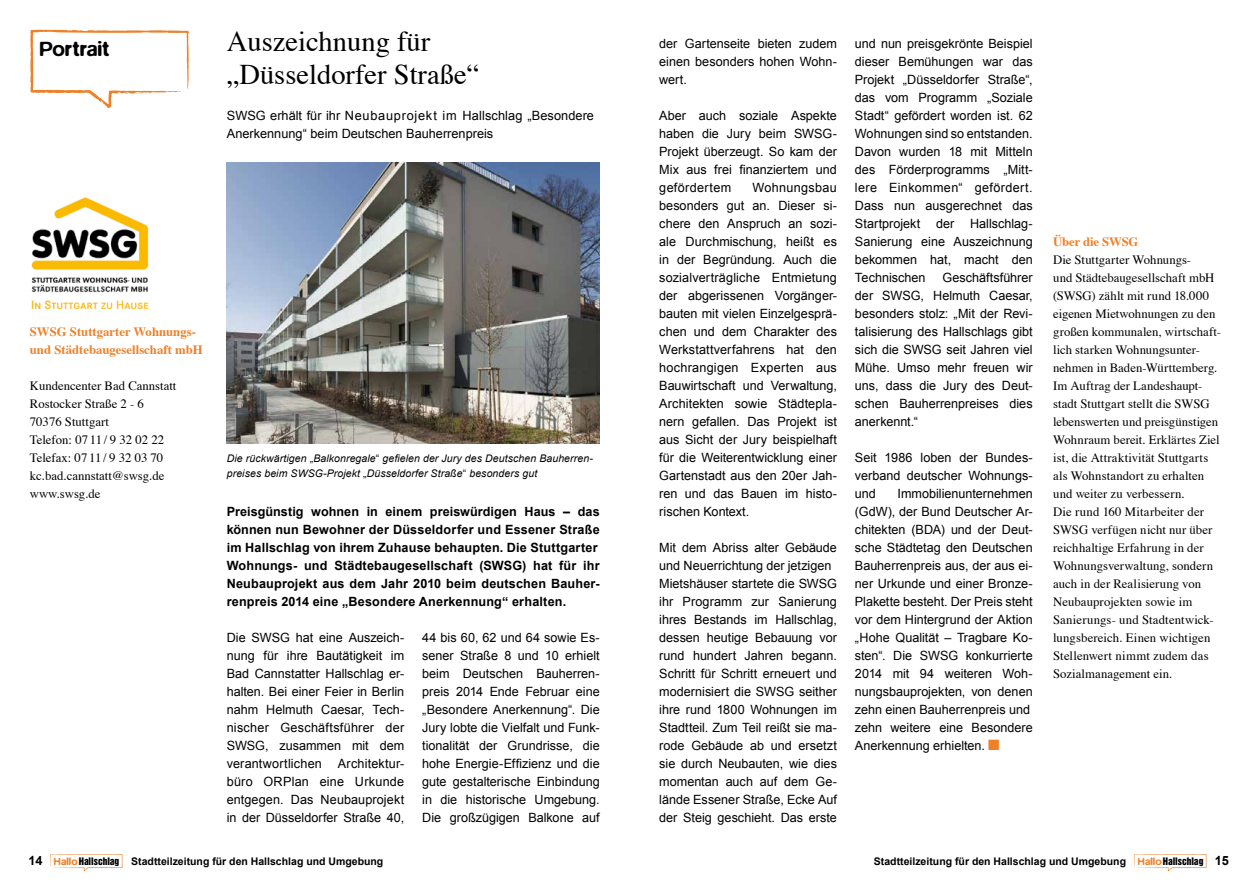
<style>
.page{position:relative;width:1259px;height:893px;background:#fff}
.page>*{position:absolute;margin:0;border:0;box-sizing:border-box;transform-origin:0 0}
.t1{font:28.5px/33px "Times";color:#000}
.t2{font:500 21px "Blur";color:#000}
.t3{font:12.75px/18px "Arial";color:#000;text-align:justify}
.t4{font:12.75px/18px "Times";color:#000}
.t5{font:700 12.75px/18px "Arial";letter-spacing:.015em;color:#000}
.t6{font:700 12.75px/18px "Times";color:#ee8027}
.t7{font:italic 10.5px/15px "Arial";letter-spacing:.01em;color:#000}
.t8{font:700 10.5px "Arial";color:#000}
.s1{font-style:normal}
.s2{color:#ee8027}
.s3{font-size:12.75px}
.s4{font-family:"Blur";font-weight:500;color:#ee8027}
.s5{font-family:"Helvetica Inserat";font-weight:400;font-size:9.45px}
</style>
<div class="page">
<svg style="left:50px;top:854px;width:72px;height:17px"></svg>
<svg style="left:1134px;top:854px;width:72px;height:17px"></svg>
<svg style="left:30px;top:29px;width:159px;height:79px"></svg>
<img style="left:227px;top:163px;width:373px;height:281px">
<img style="left:31px;top:197px;width:118px;height:113px">
<h2 class="t2" style="left:39px;top:37px;width:72px">Portrait</h2>
<h1 class="t1" style="left:227px;top:23px;width:254px">Auszeichnung für „Düsseldorfer Straße“</h1>
<p class="t3" style="left:227px;top:107px;width:369px">SWSG erhält für ihr Neubauprojekt im Hallschlag „Besondere<br>Anerkennung“ beim Deutschen Bauherrenpreis</p>
<p class="t6" style="left:30px;top:321px;width:174px">SWSG Stuttgarter Wohnungs&shy;und Städtebaugesellschaft mbH</p>
<p class="t4" style="left:30px;top:375px;width:148px">Kundencenter Bad Cannstatt<br>Rostocker Straße 2 - 6<br>70376 Stuttgart<br>Telefon: 07 11 / 9 32 02 22<br>Telefax: 07 11 / 9 32 03 70 kc.bad.cannstatt@swsg.de www.swsg.de</p>
<p class="t7" style="left:227px;top:451px;width:367px">Die rückwärtigen <span class="s1">„</span>Balkonregale<span class="s1">“</span> gefielen der Jury des Deutschen Bauherren&shy;preises beim SWSG-Projekt <span class="s1">„</span>Düsseldorfer Straße<span class="s1">“</span> besonders gut</p>
<p class="t5" style="left:227px;top:503px;width:374px">Preisgünstig wohnen in einem preiswürdigen Haus – das können nun Bewohner der Düsseldorfer und Essener Straße im Hallschlag von ihrem Zuhause behaupten. Die Stuttgarter Wohnungs- und Städtebaugesellschaft (SWSG) hat für ihr Neubauprojekt aus dem Jahr 2010 beim deutschen Bauher&shy;renpreis 2014 eine „Besondere Anerkennung“ erhalten.</p>
<p class="t3" style="left:227px;top:628px;width:179px">Die SWSG hat eine Auszeich&shy;nung für ihre Bautätigkeit im Bad Cannstatter Hallschlag er&shy;halten. Bei einer Feier in Berlin nahm Helmuth Caesar, Tech&shy;nischer Geschäftsführer der SWSG, zusammen mit dem verantwortlichen Architektur&shy;büro ORPlan eine Urkunde entgegen. Das Neubauprojekt in der Düsseldorfer Straße 40,</p>
<p class="t3" style="left:422px;top:628px;width:179px">44 bis 60, 62 und 64 sowie Es&shy;sener Straße 8 und 10 erhielt beim Deutschen Bauherren&shy;preis 2014 Ende Februar eine „Besondere Anerkennung“. Die Jury lobte die Vielfalt und Funk&shy;tionalität der Grundrisse, die hohe Energie-Effizienz und die gute gestalterische Einbindung in die historische Umgebung.<br>Die großzügigen Balkone auf</p>
<p class="t3" style="left:659px;top:34px;width:179px">der Gartenseite bieten zudem einen besonders hohen Wohn&shy;wert.</p>
<p class="t3" style="left:659px;top:106px;width:179px">Aber auch soziale Aspekte haben die Jury beim SWSG-Projekt überzeugt. So kam der Mix aus frei finanziertem und gefördertem</p>
<p class="t3" style="left:659px;top:178px;width:179px;text-indent:93px">Wohnungsbau besonders gut an. Dieser si&shy;chere den Anspruch an sozi&shy;ale Durchmischung, heißt es in der Begründung. Auch die sozialverträgliche Entmietung der abgerissenen Vorgänger&shy;bauten mit vielen Einzelgesprä&shy;chen und dem Charakter des Werkstattverfahrens hat den hochrangigen Experten aus Bauwirtschaft und Verwaltung, Architekten sowie Städtepla&shy;nern gefallen. Das Projekt ist aus Sicht der Jury beispielhaft für die Weiterentwicklung einer Gartenstadt aus den 20er Jah&shy;ren und das Bauen im histo&shy;rischen Kontext.</p>
<p class="t3" style="left:659px;top:538px;width:179px;text-align:left">Mit dem Abriss alter Gebäude und Neuerrichtung der jetzigen<br>Mietshäuser startete die SWSG ihr Programm zur Sanierung ihres Bestands im Hallschlag, dessen heutige Bebauung vor rund hundert Jahren begann.<br>Schritt für Schritt erneuert und modernisiert die SWSG seither ihre rund 1800 Wohnungen im<br>Stadtteil. Zum Teil reißt sie ma&shy;rode Gebäude ab und ersetzt sie durch Neubauten, wie dies momentan auch auf dem Ge&shy;lände Essener Straße, Ecke Auf der Steig geschieht. Das erste</p>
<p class="t3" style="left:855px;top:34px;width:179px">und nun preisgekrönte Beispiel dieser Bemühungen war das Projekt „Düsseldorfer Straße“, das vom Programm „Soziale Stadt“ gefördert worden ist. 62<br>Wohnungen sind so entstanden.<br>Davon wurden 18 mit Mitteln des Förderprogramms „Mitt&shy;lere Einkommen“ gefördert.<br>Dass nun ausgerechnet das Startprojekt der Hallschlag-Sanierung eine Auszeichnung bekommen hat, macht den Technischen</p>
<p class="t3" style="left:855px;top:268px;width:179px;text-indent:87px">Geschäftsführer der SWSG, Helmuth Caesar, besonders stolz: „Mit der Revi&shy;talisierung des Hallschlags gibt sich die SWSG seit Jahren viel Mühe. Umso mehr freuen wir uns, dass die Jury des Deut&shy;schen Bauherrenpreises dies anerkennt.“</p>
<p class="t3" style="left:855px;top:448px;width:179px">Seit 1986 loben der Bundes&shy;verband deutscher Wohnungs&shy;und</p>
<p class="t3" style="left:855px;top:484px;width:179px;text-align:left;text-indent:43px">Immobilienunternehmen (GdW), der Bund Deutscher Ar&shy;chitekten (BDA) und der Deut&shy;sche Städtetag den Deutschen<br>Bauherrenpreis aus, der aus ei&shy;ner Urkunde und einer Bronze-<br>Plakette besteht. Der Preis steht vor dem Hintergrund der Aktion „Hohe Qualität – Tragbare Ko&shy;sten“. Die SWSG konkurrierte<br>2014 mit 94 weiteren Woh&shy;nungsbauprojekten, von denen zehn einen Bauherrenpreis und zehn weitere eine Besondere<br>Anerkennung erhielten. <span class="s2">■</span></p>
<p class="t6" style="left:1053px;top:231px;width:87px">Über die SWSG</p>
<p class="t4" style="left:1053px;top:249px;width:169px">Die Stuttgarter Wohnungs-<br>und Städtebaugesellschaft mbH (SWSG) zählt mit rund 18.000 eigenen Mietwohnungen zu den großen kommunalen, wirtschaft&shy;lich starken Wohnungsunter&shy;nehmen in Baden-Württemberg.<br>Im Auftrag der Landeshaupt&shy;stadt Stuttgart stellt die SWSG lebenswerten und preisgünstigen<br>Wohnraum bereit. Erklärtes Ziel ist, die Attraktivität Stuttgarts als Wohnstandort zu erhalten und weiter zu verbessern.<br>Die rund 160 Mitarbeiter der<br>SWSG verfügen nicht nur über reichhaltige Erfahrung in der<br>Wohnungsverwaltung, sondern auch in der Realisierung von<br>Neubauprojekten sowie im<br>Sanierungs- und Stadtentwick&shy;lungsbereich. Einen wichtigen<br>Stellenwert nimmt zudem das<br>Sozialmanagement ein.</p>
<p class="t8" style="left:28px;top:854px;width:356px"><span class="s3">14</span> <span class="s4">Hallo</span><span class="s5">Hallschlag</span> Stadtteilzeitung für den Hallschlag und Umgebung</p>
<p class="t8" style="left:874px;top:854px;width:356px">Stadtteilzeitung für den Hallschlag und Umgebung <span class="s4">Hallo</span><span class="s5">Hallschlag</span> <span class="s3">15</span></p>
</div>
